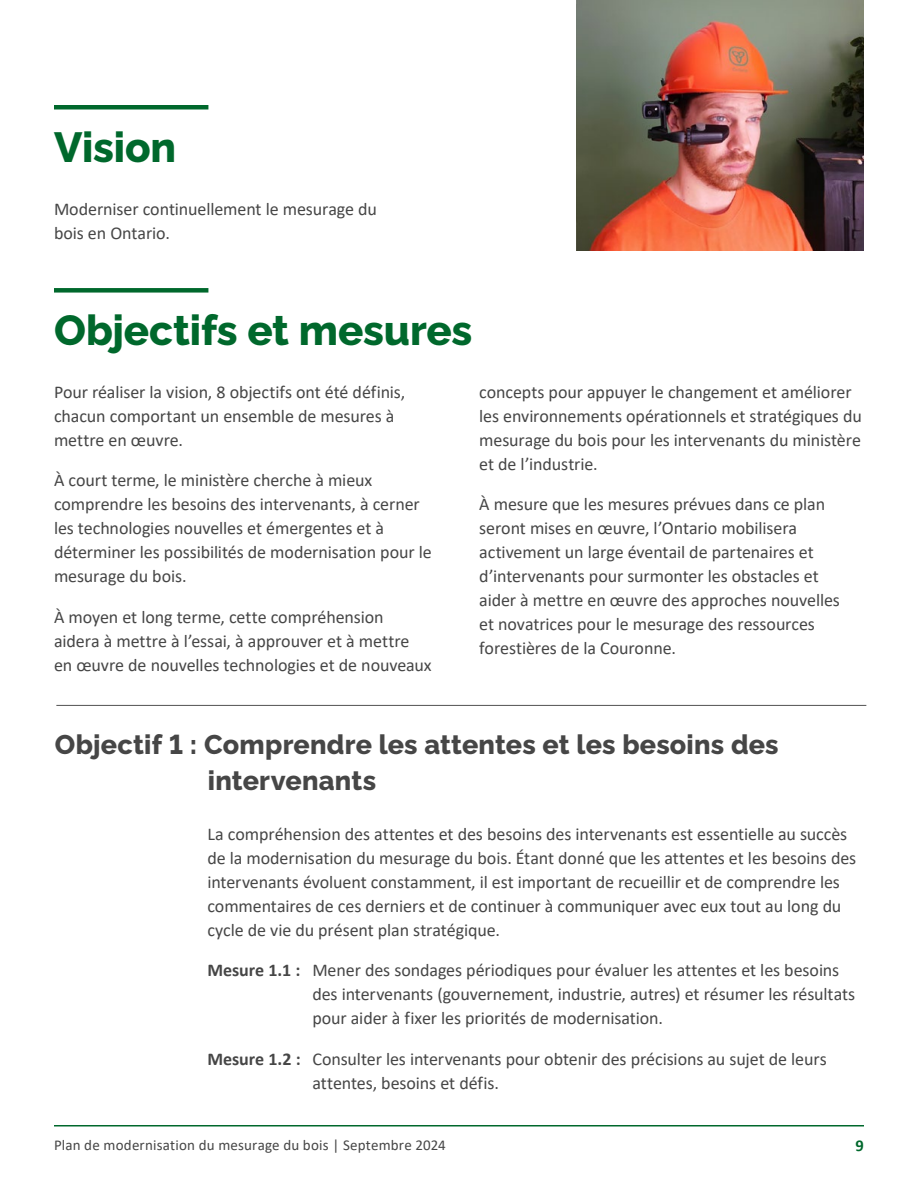
<style>
.page{position:relative;width:918px;height:1188px;background:#fff}
.page>*{position:absolute;margin:0;border:0;box-sizing:border-box;transform-origin:0 0}
.t1{font:800 42px "Raleway";letter-spacing:-.005em;color:#00682c}
.t2{font:800 27px/36px "Raleway";letter-spacing:.005em;color:#464646}
.Paragraph{font:18px/24px "Calibri";letter-spacing:-.005em;color:#464646}
.t3{font:700 16.5px "Calibri";color:#00682c}
.t4{font:15px "Calibri";letter-spacing:.01em;color:#464646}
.s1{font-weight:700}
</style>
<div class="page">
<hr style="left:54px;top:1125px;width:810px;height:1px;background:#00682c">
<div style="left:54px;top:105px;width:154px;height:5px;background:#00682c"></div>
<div style="left:54px;top:288px;width:154px;height:5px;background:#00682c"></div>
<img style="left:576px;top:0;width:288px;height:251px">
<hr style="left:56px;top:705px;width:810px;height:1px;background:#525252">
<h2 class="t1" style="left:54px;top:115px;width:124px">Vision</h2>
<p class="Paragraph" style="left:54px;top:196px;width:325px">Moderniser continuellement le mesurage du bois en Ontario.</p>
<h2 class="t1" style="left:54px;top:298px;width:420px">Objectifs et mesures</h2>
<p class="Paragraph" style="left:54px;top:379px;width:353px">Pour réaliser la vision, 8 objectifs ont été définis, chacun comportant un ensemble de mesures à mettre en œuvre.</p>
<p class="Paragraph" style="left:54px;top:468px;width:379px">À court terme, le ministère cherche à mieux comprendre les besoins des intervenants, à cerner les technologies nouvelles et émergentes et à déterminer les possibilités de modernisation pour le mesurage du bois.</p>
<p class="Paragraph" style="left:54px;top:605px;width:379px">À moyen et long terme, cette compréhension aidera à mettre à l’essai, à approuver et à mettre en œuvre de nouvelles technologies et de nouveaux</p>
<p class="Paragraph" style="left:479px;top:379px;width:384px">concepts pour appuyer le changement et améliorer les environnements opérationnels et stratégiques du mesurage du bois pour les intervenants du ministère et de l’industrie.</p>
<p class="Paragraph" style="left:479px;top:492px;width:362px">À mesure que les mesures prévues dans ce plan seront mises en œuvre, l’Ontario mobilisera activement un large éventail de partenaires et d’intervenants pour surmonter les obstacles et aider à mettre en œuvre des approches nouvelles et novatrices pour le mesurage des ressources forestières de la Couronne.</p>
<h3 class="t2" style="left:208px;top:724px;width:572px;text-indent:-153px">Objectif 1 : Comprendre les attentes et les besoins des intervenants</h3>
<p class="Paragraph" style="left:207px;top:821px;width:650px">La compréhension des attentes et des besoins des intervenants est essentielle au succès de la modernisation du mesurage du bois. Étant donné que les attentes et les besoins des intervenants évoluent constamment, il est important de recueillir et de comprendre les commentaires de ces derniers et de continuer à communiquer avec eux tout au long du cycle de vie du présent plan stratégique.</p>
<p class="Paragraph" style="left:312px;top:958px;width:545px;text-indent:-105px"><span class="s1">Mesure 1.1 :</span> Mener des sondages périodiques pour évaluer les attentes et les besoins des intervenants (gouvernement, industrie, autres) et résumer les résultats pour aider à fixer les priorités de modernisation.</p>
<p class="Paragraph" style="left:312px;top:1047px;width:516px;text-indent:-105px"><span class="s1">Mesure 1.2 :</span> Consulter les intervenants pour obtenir des précisions au sujet de leurs attentes, besoins et défis.</p>
<p class="t4" style="left:54px;top:1135px;width:393px">Plan de modernisation du mesurage du bois | Septembre 2024</p>
<p class="t3" style="left:856px;top:1134px;width:10px">9</p>
</div>
